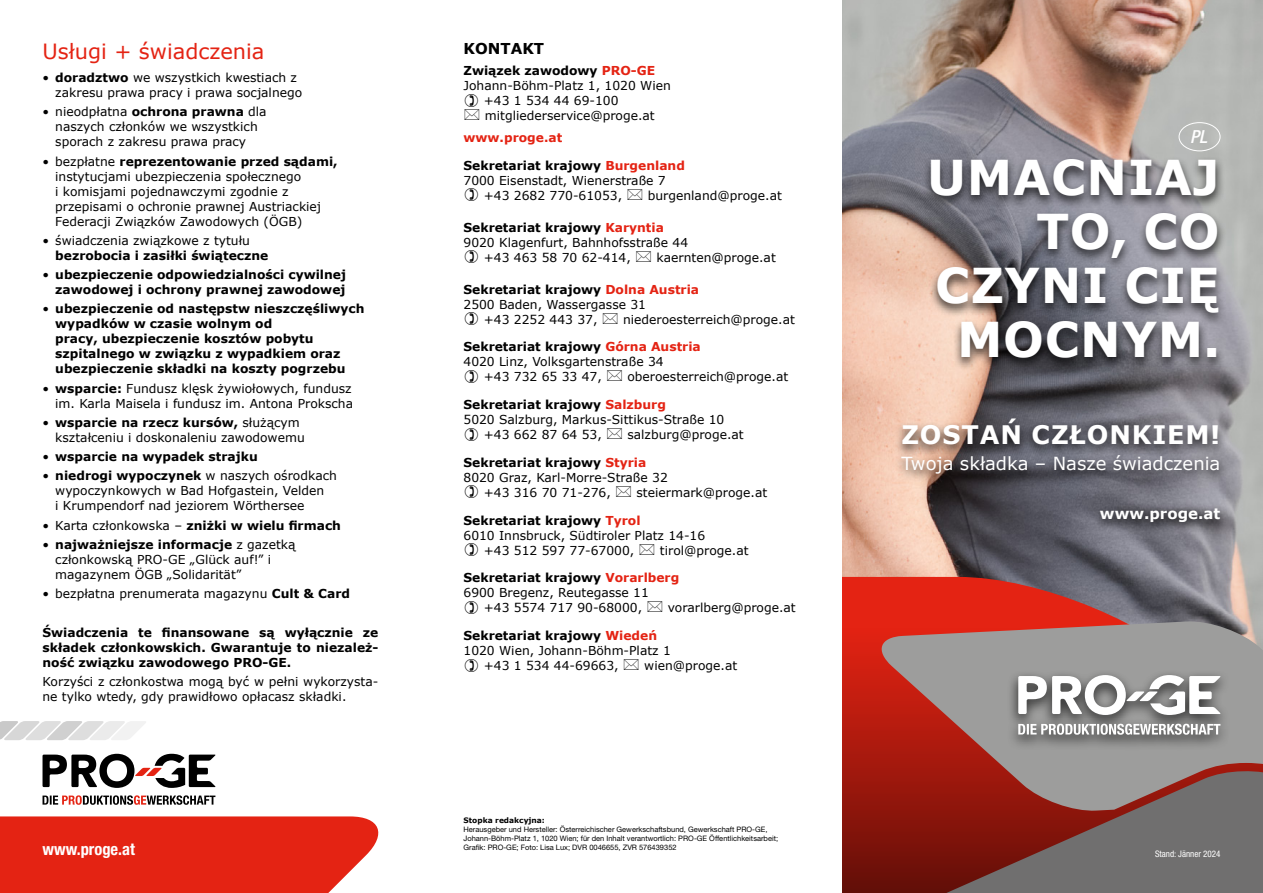
<style>
.page{position:relative;width:1263px;height:893px;background:#fff}
.page>*{position:absolute;margin:0;border:0;box-sizing:border-box;transform-origin:0 0}
.t1{font:700 48px/54px "Verdana";letter-spacing:.015em;color:#fff;text-align:right}
.t2{font:700 25.5px "Verdana";letter-spacing:.035em;color:#fff}
.t3{font:21px "Verdana";color:#e42313}
.t4{font:18px "Verdana";color:#fff}
.t5{font:italic 500 condensed 18px "Helvetica Neue LT Std";color:#fff}
.t6{font:700 condensed 16.5px "Helvetica Neue LT Std";color:#fff}
.t7{font:700 15px "Verdana";color:#fff}
.t8{font:700 15px "Verdana";color:#000}
.t9{font:12.3px/15px "Verdana";color:#000}
.t10{font:700 12.3px/15px "Verdana";color:#000;text-align:right}
.t11{font:700 12.3px "Verdana";color:#e42313}
.t12{font:condensed 9px "Helvetica Neue LT Std";color:#fff}
.t13{font:7.5px/9px "Helvetica Neue LT Std";color:#000}
.t14{font:700 7.5px "Verdana";color:#000}
.s1{font-weight:700}
.s2{font-weight:400}
.s3{color:#e42313}
</style>
<div class="page">
<img style="left:842px;top:0;width:421px;height:577px">
<svg style="left:842px;top:577px;width:421px;height:50px;background:#b34b46"></svg>
<div style="left:842px;top:627px;width:421px;height:266px;background:linear-gradient(to bottom,#e62313,#640f08)"></div>
<svg style="left:875px;top:620px;width:388px;height:192px;background:#a5746f"></svg>
<svg style="left:923px;top:769px;width:340px;height:124px;background:#7d524f"></svg>
<div style="left:0;top:816px;width:379px;height:77px;background:#e42313"></div>
<svg style="left:0;top:721px;width:146px;height:19px"></svg>
<div style="left:1007px;top:669px;width:223px;height:82px;background:#000;opacity:.75"></div>
<svg style="left:1018px;top:675px;width:203px;height:60px"></svg>
<svg style="left:43px;top:754px;width:173px;height:51px"></svg>
<div style="left:922px;top:155px;width:305px;height:216px;background:#000;opacity:.75"></div>
<div style="left:1179px;top:122px;width:41px;height:29px;border:1px solid #fff;border-radius:50%"></div>
<div style="left:1092px;top:504px;width:137px;height:31px;background:#000;opacity:.75"></div>
<div style="left:893px;top:415px;width:335px;height:71px;background:#000;opacity:.75"></div>
<h3 class="t3" style="left:43px;top:37px;width:223px">Usługi + świadczenia</h3>
<p class="t9" style="left:55px;top:70px;width:248px;text-indent:-13px">• <span class="s1">doradztwo</span> we wszystkich kwestiach z zakresu prawa pracy i prawa socjalnego</p>
<p class="t9" style="left:55px;top:104px;width:213px;text-indent:-13px">• nieodpłatna <span class="s1">ochrona prawna</span> dla naszych członków we wszystkich sporach z zakresu prawa pracy</p>
<p class="t9" style="left:55px;top:153px;width:284px;text-indent:-13px">• bezpłatne <span class="s1">reprezentowanie przed sądami, </span>instytucjami ubezpieczenia społecznego<br>i komisjami pojednawczymi zgodnie z przepisami o ochronie prawnej Austriackiej Federacji Związków Zawodowych (ÖGB)</p>
<p class="t9" style="left:43px;top:233px;width:209px">• świadczenia związkowe z tytułu</p>
<p class="t10" style="left:55px;top:248px;width:215px">bezrobocia i zasiłki świąteczne</p>
<p class="t10" style="left:43px;top:267px;width:305px"><span class="s2">•</span> ubezpieczenie odpowiedzialności cywilnej zawodowej i ochrony prawnej zawodowej</p>
<p class="t10" style="left:55px;top:301px;width:311px;text-align:left;text-indent:-13px"><span class="s2">•</span> ubezpieczenie od następstw nieszczęśliwych wypadków w czasie wolnym od<br>pracy, ubezpieczenie kosztów pobytu szpitalnego w związku z wypadkiem oraz ubezpieczenie składki na koszty pogrzebu</p>
<p class="t9" style="left:43px;top:381px;width:312px;text-align:right">• <span class="s1">wsparcie:</span> Fundusz klęsk żywiołowych, fundusz im. Karla Maisela i fundusz im. Antona Prokscha</p>
<p class="t9" style="left:55px;top:415px;width:251px;text-indent:-13px">• <span class="s1">wsparcie na rzecz kursów,</span> służącym kształceniu i doskonaleniu zawodowemu</p>
<p class="t10" style="left:43px;top:449px;width:217px"><span class="s2">•</span> wsparcie na wypadek strajku</p>
<p class="t9" style="left:55px;top:468px;width:283px;text-indent:-13px">• <span class="s1">niedrogi wypoczynek</span> w naszych ośrodkach wypoczynkowych w Bad Hofgastein, Velden<br>i Krumpendorf nad jeziorem Wörthersee</p>
<p class="t10" style="left:43px;top:517px;width:300px"><span class="s2">• Karta członkowska –</span> zniżki w wielu firmach</p>
<p class="t9" style="left:55px;top:537px;width:242px;text-indent:-13px">• <span class="s1">najważniejsze informacje</span> z gazetką członkowską PRO-GE „Glück auf!” i magazynem ÖGB „Solidarität”</p>
<p class="t9" style="left:43px;top:586px;width:309px">• bezpłatna prenumerata magazynu <span class="s1">Cult &amp; Card</span></p>
<p class="t10" style="left:43px;top:624px;width:337px;text-align:justify">Świadczenia te finansowane są wyłącznie ze składek członkowskich. Gwarantuje to niezależ&shy;ność związku zawodowego PRO-GE.</p>
<p class="t9" style="left:43px;top:674px;width:337px">Korzyści z członkostwa mogą być w pełni wykorzysta&shy;ne tylko wtedy, gdy prawidłowo opłacasz składki.</p>
<h3 class="t6" style="left:43px;top:839px;width:94px">www.proge.at</h3>
<p class="t8" style="left:463px;top:38px;width:82px">KONTAKT</p>
<p class="t10" style="left:463px;top:63px;width:193px">Związek zawodowy <span class="s3">PRO-GE</span></p>
<p class="t9" style="left:463px;top:78px;width:209px">Johann-Böhm-Platz 1, 1020 Wien</p>
<p class="t9" style="left:484px;top:93px;width:136px">+43 1 534 44 69-100</p>
<p class="t9" style="left:485px;top:108px;width:171px">mitgliederservice@proge.at</p>
<p class="t11" style="left:463px;top:129px;width:100px">www.proge.at</p>
<p class="t10" style="left:463px;top:157px;width:223px">Sekretariat krajowy <span class="s3">Burgenland</span></p>
<p class="t9" style="left:463px;top:172px;width:204px">7000 Eisenstadt, Wienerstraße 7</p>
<p class="t9" style="left:484px;top:187px;width:140px">+43 2682 770-61053,</p>
<p class="t9" style="left:648px;top:187px;width:136px">burgenland@proge.at</p>
<p class="t10" style="left:463px;top:219px;width:202px">Sekretariat krajowy <span class="s3">Karyntia</span></p>
<p class="t9" style="left:463px;top:234px;width:226px">9020 Klagenfurt, Bahnhofsstraße 44</p>
<p class="t9" style="left:484px;top:249px;width:148px">+43 463 58 70 62-414,</p>
<p class="t9" style="left:656px;top:249px;width:121px">kaernten@proge.at</p>
<p class="t10" style="left:463px;top:281px;width:237px">Sekretariat krajowy <span class="s3">Dolna Austria</span></p>
<p class="t9" style="left:463px;top:296px;width:184px">2500 Baden, Wassergasse 31</p>
<p class="t9" style="left:484px;top:311px;width:115px">+43 2252 443 37,</p>
<p class="t9" style="left:623px;top:311px;width:173px">niederoesterreich@proge.at</p>
<p class="t10" style="left:463px;top:339px;width:239px">Sekretariat krajowy <span class="s3">Górna Austria</span></p>
<p class="t9" style="left:463px;top:354px;width:202px">4020 Linz, Volksgartenstraße 34</p>
<p class="t9" style="left:484px;top:369px;width:119px">+43 732 65 33 47,</p>
<p class="t9" style="left:627px;top:369px;width:162px">oberoesterreich@proge.at</p>
<p class="t10" style="left:463px;top:397px;width:204px">Sekretariat krajowy <span class="s3">Salzburg</span></p>
<p class="t9" style="left:463px;top:412px;width:262px">5020 Salzburg, Markus-Sittikus-Straße 10</p>
<p class="t9" style="left:484px;top:427px;width:119px">+43 662 87 64 53,</p>
<p class="t9" style="left:627px;top:427px;width:118px">salzburg@proge.at</p>
<p class="t10" style="left:463px;top:455px;width:184px">Sekretariat krajowy <span class="s3">Styria</span></p>
<p class="t9" style="left:463px;top:470px;width:206px">8020 Graz, Karl-Morre-Straße 32</p>
<p class="t9" style="left:484px;top:485px;width:128px">+43 316 70 71-276,</p>
<p class="t9" style="left:636px;top:485px;width:132px">steiermark@proge.at</p>
<p class="t10" style="left:463px;top:512px;width:179px">Sekretariat krajowy <span class="s3">Tyrol</span></p>
<p class="t9" style="left:463px;top:527px;width:243px">6010 Innsbruck, Südtiroler Platz 14-16</p>
<p class="t9" style="left:484px;top:542px;width:152px">+43 512 597 77-67000,</p>
<p class="t9" style="left:660px;top:542px;width:90px">tirol@proge.at</p>
<p class="t10" style="left:463px;top:570px;width:217px">Sekretariat krajowy <span class="s3">Vorarlberg</span></p>
<p class="t9" style="left:463px;top:585px;width:187px">6900 Bregenz, Reutegasse 11</p>
<p class="t9" style="left:484px;top:600px;width:160px">+43 5574 717 90-68000,</p>
<p class="t9" style="left:668px;top:600px;width:129px">vorarlberg@proge.at</p>
<p class="t10" style="left:463px;top:628px;width:195px">Sekretariat krajowy <span class="s3">Wiedeń</span></p>
<p class="t9" style="left:463px;top:643px;width:209px">1020 Wien, Johann-Böhm-Platz 1</p>
<p class="t9" style="left:484px;top:658px;width:136px">+43 1 534 44-69663,</p>
<p class="t9" style="left:644px;top:658px;width:94px">wien@proge.at</p>
<p class="t14" style="left:463px;top:815px;width:83px">Stopka redakcyjna:</p>
<p class="t13" style="left:463px;top:825px;width:316px">Herausgeber und Hersteller: Österreichischer Gewerkschaftsbund, Gewerkschaft PRO-GE,<br>Johann-Böhm-Platz 1, 1020 Wien; für den Inhalt verantwortlich: PRO-GE Öffentlichkeitsarbeit;<br>Grafik: PRO-GE; Foto: Lisa Lux; DVR 0046655, ZVR 576439352</p>
<h3 class="t5" style="left:1190px;top:126px;width:18px">PL</h3>
<h1 class="t1" style="left:927px;top:150px;width:295px">UMACNIAJ<br>TO, CO<br>CZYNI CIĘ<br>MOCNYM.</h1>
<h2 class="t2" style="left:901px;top:417px;width:321px">ZOSTAŃ CZŁONKIEM!</h2>
<h3 class="t4" style="left:902px;top:451px;width:320px">Twoja składka – Nasze świadczenia</h3>
<p class="t7" style="left:1100px;top:503px;width:122px">www.proge.at</p>
<p class="t12" style="left:1155px;top:848px;width:67px">Stand: Jänner 2024</p>
</div>
